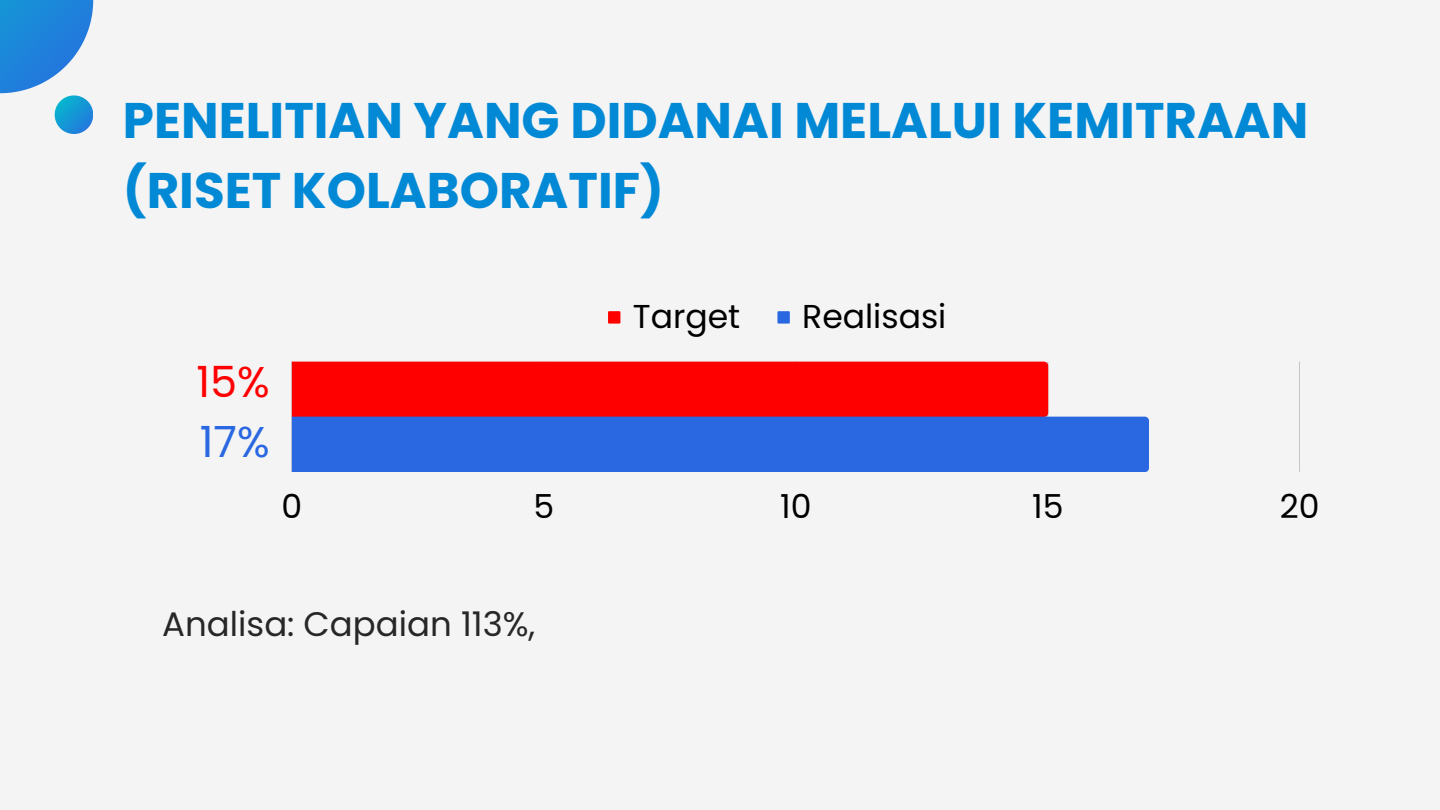
<style>
.page{position:relative;width:1440px;height:810px;background:#f4f4f4}
.page>*{position:absolute;margin:0;border:0;box-sizing:border-box;transform-origin:0 0}
.t1{font:700 50px/69.8px "Poppins";color:#0189d6}
.t2{font:43px "Poppins";color:#f00}
.t3{font:43px "Poppins";color:#2a68e1}
.t4{font:34px "Poppins";color:#272727}
.t5{font:33.1px "Poppins";color:#000}
</style>
<div class="page">
<div style="left:608px;top:311px;width:12px;height:13px;background:#f00"></div>
<div style="left:777px;top:311px;width:13px;height:13px;background:#2a68e1"></div>
<svg style="left:291px;top:362px;width:1009px;height:110px"></svg>
<svg style="left:1044px;top:362px;width:4px;height:55px"></svg>
<svg style="left:1145px;top:417px;width:4px;height:55px"></svg>
<svg style="left:0;top:0;width:93px;height:134px"></svg>
<p class="t1" style="left:123px;top:86px;width:1187px">PENELITIAN YANG DIDANAI MELALUI KEMITRAAN (RISET KOLABORATIF)</p>
<p class="t2" style="left:196px;top:352px;width:75px">15%</p>
<p class="t3" style="left:200px;top:412px;width:71px">17%</p>
<p class="t5" style="left:633px;top:293px;width:109px">Target</p>
<p class="t5" style="left:802px;top:293px;width:146px">Realisasi</p>
<p class="t5" style="left:281px;top:483px;width:22px">0</p>
<p class="t5" style="left:533px;top:483px;width:22px">5</p>
<p class="t5" style="left:780px;top:483px;width:33px">10</p>
<p class="t5" style="left:1032px;top:483px;width:33px">15</p>
<p class="t5" style="left:1280px;top:483px;width:41px">20</p>
<p class="t4" style="left:162px;top:600px;width:375px">Analisa: Capaian 113%,</p>
</div>
